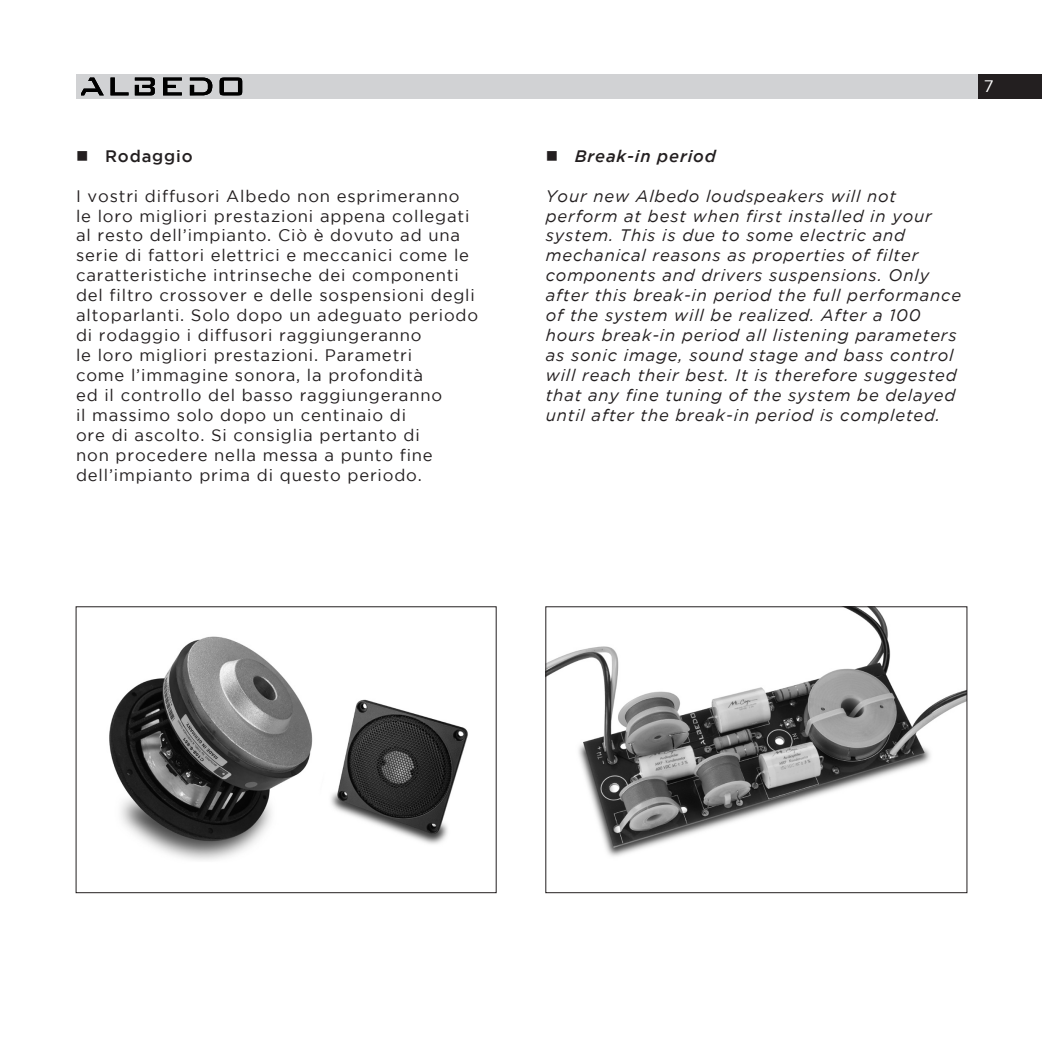
<style>
.page{position:relative;width:1042px;height:1042px;background:#fff}
.page>*{position:absolute;margin:0;border:0;box-sizing:border-box;transform-origin:0 0}
.t1{font:16.62px/19.9px "Gotham";letter-spacing:.05em;color:#231f20}
.t2{font:italic 16.62px/19.9px "Gotham";letter-spacing:.05em;color:#231f20}
.t3{font:italic 500 16.62px "Gotham";letter-spacing:.05em;color:#231f20}
.t4{font:500 16.62px "Gotham";letter-spacing:.05em;color:#231f20}
.t5{font:16.62px "Gotham";color:#fff}
</style>
<div class="page">
<div style="left:76px;top:74px;width:904px;height:25px;background:#d1d2d4"></div>
<div style="left:979px;top:74px;width:63px;height:25px;background:#231f20"></div>
<svg style="left:81px;top:78px;width:23px;height:17px"></svg>
<svg style="left:111px;top:78px;width:18px;height:17px"></svg>
<svg style="left:135px;top:78px;width:20px;height:17px"></svg>
<svg style="left:163px;top:78px;width:19px;height:17px"></svg>
<svg style="left:190px;top:78px;width:23px;height:18px"></svg>
<svg style="left:220px;top:78px;width:22px;height:17px"></svg>
<img style="left:109px;top:636px;width:359px;height:224px">
<div style="left:76px;top:606px;width:421px;height:287px;border:1px solid #231f20"></div>
<img style="left:547px;top:608px;width:418px;height:249px">
<div style="left:545px;top:606px;width:422px;height:287px;border:1px solid #231f20"></div>
<p class="t4" style="left:76px;top:146px;width:118px">■ Rodaggio</p>
<p class="t1" style="left:76px;top:185px;width:404px">I vostri diffusori Albedo non esprimeranno le loro migliori prestazioni appena collegati al resto dell’impianto. Ciò è dovuto ad una serie di fattori elettrici e meccanici come le caratteristiche intrinseche dei componenti del filtro crossover e delle sospensioni degli altoparlanti. Solo dopo un adeguato periodo di rodaggio i diffusori raggiungeranno<br>le loro migliori prestazioni. Parametri<br>come l’immagine sonora, la profondità<br>ed il controllo del basso raggiungeranno<br>il massimo solo dopo un centinaio di<br>ore di ascolto. Si consiglia pertanto di<br>non procedere nella messa a punto fine dell’impianto prima di questo periodo.</p>
<p class="t3" style="left:546px;top:146px;width:172px">■ Break-in period</p>
<p class="t2" style="left:546px;top:186px;width:417px">Your new Albedo loudspeakers will not perform at best when first installed in your system. This is due to some electric and mechanical reasons as properties of filter components and drivers suspensions. Only after this break-in period the full performance of the system will be realized. After a 100 hours break-in period all listening parameters as sonic image, sound stage and bass control will reach their best. It is therefore suggested that any fine tuning of the system be delayed until after the break-in period is completed.</p>
<p class="t5" style="left:984px;top:77px;width:11px">7</p>
</div>
